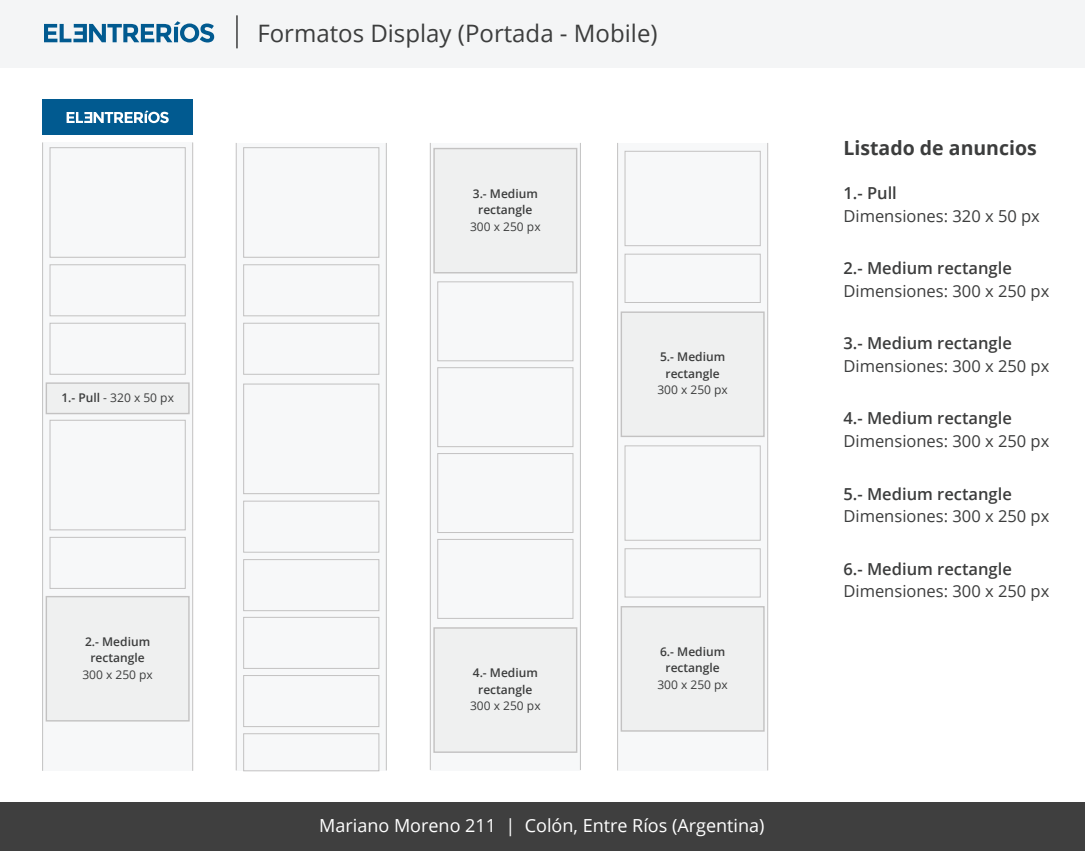
<style>
.page{position:relative;width:1085px;height:851px;background:#fff}
.page>*{position:absolute;margin:0;border:0;box-sizing:border-box;transform-origin:0 0}
.t1{font:24px "Open Sans";color:#3c3d3d}
.t2{font:700 19.5px "Open Sans";color:#3c3d3d}
.t3{font:18px "Open Sans";color:#fff}
.t4{font:16.5px "Open Sans";color:#3c3d3d}
.t5{font:600 16.5px "Open Sans";color:#3c3d3d}
.t6{font:600 12px/16.5px "Open Sans";color:#3c3d3d;text-align:center}
.t7{font:12px "Open Sans";color:#3c3d3d}
.s1{font-weight:600}
</style>
<div class="page">
<div style="left:0;top:802px;width:1084px;height:48px;background:#3f3f3f"></div>
<div style="left:0;top:0;width:1084px;height:68px;background:#f4f5f6"></div>
<hr style="left:236px;top:15px;width:2px;height:33px;background:#3c3d3d">
<svg style="left:44px;top:21px;width:170px;height:21px"></svg>
<div style="left:236px;top:143px;width:150px;height:627px;background:#f7f8f9"></div>
<hr style="left:236px;top:143px;width:1px;height:627px;background:#c3c2c2">
<hr style="left:386px;top:143px;width:1px;height:627px;background:#c3c2c2">
<div style="left:243px;top:147px;width:136px;height:111px;border:1px solid #c3c2c2"></div>
<div style="left:243px;top:264px;width:136px;height:52px;border:1px solid #c3c2c2"></div>
<div style="left:243px;top:323px;width:136px;height:51px;border:1px solid #c3c2c2"></div>
<div style="left:243px;top:383px;width:136px;height:111px;border:1px solid #c3c2c2"></div>
<div style="left:243px;top:500px;width:136px;height:52px;border:1px solid #c3c2c2"></div>
<div style="left:243px;top:559px;width:136px;height:52px;border:1px solid #c3c2c2"></div>
<div style="left:243px;top:617px;width:136px;height:51px;border:1px solid #c3c2c2"></div>
<div style="left:243px;top:675px;width:136px;height:51px;border:1px solid #c3c2c2"></div>
<div style="left:243px;top:733px;width:136px;height:38px;border:1px solid #c3c2c2"></div>
<div style="left:43px;top:142px;width:150px;height:628px;background:#f7f8f9"></div>
<hr style="left:42px;top:142px;width:1px;height:628px;background:#c3c2c2">
<hr style="left:192px;top:142px;width:1px;height:628px;background:#c3c2c2">
<div style="left:46px;top:382px;width:144px;height:32px;background:#eff0f0;border:1px solid #c3c2c2"></div>
<div style="left:43px;top:99px;width:150px;height:35px;background:#015a90"></div>
<svg style="left:67px;top:110px;width:102px;height:13px"></svg>
<div style="left:49px;top:147px;width:137px;height:111px;border:1px solid #c3c2c2"></div>
<div style="left:50px;top:264px;width:135px;height:52px;border:1px solid #c3c2c2"></div>
<div style="left:49px;top:419px;width:137px;height:111px;border:1px solid #c3c2c2"></div>
<div style="left:50px;top:537px;width:135px;height:51px;border:1px solid #c3c2c2"></div>
<div style="left:50px;top:323px;width:135px;height:51px;border:1px solid #c3c2c2"></div>
<div style="left:46px;top:596px;width:144px;height:125px;background:#eff0f0;border:1px solid #c3c2c2"></div>
<div style="left:430px;top:143px;width:150px;height:627px;background:#f7f8f9"></div>
<hr style="left:430px;top:143px;width:1px;height:626px;background:#c3c2c2">
<hr style="left:580px;top:143px;width:1px;height:626px;background:#c3c2c2">
<div style="left:433px;top:148px;width:144px;height:125px;background:#eff0f0;border:1px solid #c3c2c2"></div>
<div style="left:433px;top:627px;width:144px;height:125px;background:#eff0f0;border:1px solid #c3c2c2"></div>
<div style="left:617px;top:143px;width:150px;height:627px;background:#f7f8f9"></div>
<hr style="left:617px;top:143px;width:1px;height:627px;background:#c3c2c2">
<hr style="left:767px;top:143px;width:1px;height:627px;background:#c3c2c2">
<div style="left:624px;top:151px;width:136px;height:95px;border:1px solid #c3c2c2"></div>
<div style="left:624px;top:254px;width:136px;height:49px;border:1px solid #c3c2c2"></div>
<div style="left:437px;top:281px;width:136px;height:80px;border:1px solid #c3c2c2"></div>
<div style="left:437px;top:367px;width:136px;height:80px;border:1px solid #c3c2c2"></div>
<div style="left:437px;top:453px;width:136px;height:80px;border:1px solid #c3c2c2"></div>
<div style="left:437px;top:539px;width:136px;height:79px;border:1px solid #c3c2c2"></div>
<div style="left:620px;top:311px;width:144px;height:126px;background:#eff0f0;border:1px solid #c3c2c2"></div>
<div style="left:624px;top:445px;width:136px;height:95px;border:1px solid #c3c2c2"></div>
<div style="left:624px;top:548px;width:136px;height:49px;border:1px solid #c3c2c2"></div>
<div style="left:620px;top:606px;width:144px;height:125px;background:#eff0f0;border:1px solid #c3c2c2"></div>
<p class="t7" style="left:61px;top:389px;width:114px"><span class="s1">1.- Pull</span> - 320 x 50 px</p>
<p class="t6" style="left:85px;top:632px;width:67px">2.- Medium rectangle</p>
<p class="t7" style="left:82px;top:666px;width:72px">300 x 250 px</p>
<h1 class="t1" style="left:257px;top:17px;width:401px">Formatos Display (Portada - Mobile)</h1>
<p class="t6" style="left:473px;top:185px;width:67px">3.- Medium rectangle</p>
<p class="t7" style="left:470px;top:218px;width:72px">300 x 250 px</p>
<p class="t6" style="left:473px;top:664px;width:67px">4.- Medium rectangle</p>
<p class="t7" style="left:470px;top:697px;width:72px">300 x 250 px</p>
<p class="t6" style="left:660px;top:348px;width:67px">5.- Medium rectangle</p>
<p class="t7" style="left:657px;top:381px;width:72px">300 x 250 px</p>
<p class="t6" style="left:660px;top:643px;width:67px">6.- Medium rectangle</p>
<p class="t7" style="left:657px;top:676px;width:72px">300 x 250 px</p>
<p class="t3" style="left:319px;top:813px;width:446px">Mariano Moreno 211 | Colón, Entre Ríos (Argentina)</p>
<p class="t2" style="left:843px;top:134px;width:195px">Listado de anuncios</p>
<p class="t5" style="left:843px;top:182px;width:55px">1.- Pull</p>
<p class="t4" style="left:843px;top:204px;width:198px">Dimensiones: 320 x 50 px</p>
<p class="t5" style="left:843px;top:257px;width:170px">2.- Medium rectangle</p>
<p class="t4" style="left:843px;top:279px;width:207px">Dimensiones: 300 x 250 px</p>
<p class="t5" style="left:843px;top:332px;width:170px">3.- Medium rectangle</p>
<p class="t4" style="left:843px;top:354px;width:207px">Dimensiones: 300 x 250 px</p>
<p class="t5" style="left:843px;top:407px;width:170px">4.- Medium rectangle</p>
<p class="t4" style="left:843px;top:429px;width:207px">Dimensiones: 300 x 250 px</p>
<p class="t5" style="left:843px;top:482px;width:170px">5.- Medium rectangle</p>
<p class="t4" style="left:843px;top:504px;width:207px">Dimensiones: 300 x 250 px</p>
<p class="t5" style="left:843px;top:557px;width:170px">6.- Medium rectangle</p>
<p class="t4" style="left:843px;top:579px;width:207px">Dimensiones: 300 x 250 px</p>
</div>
